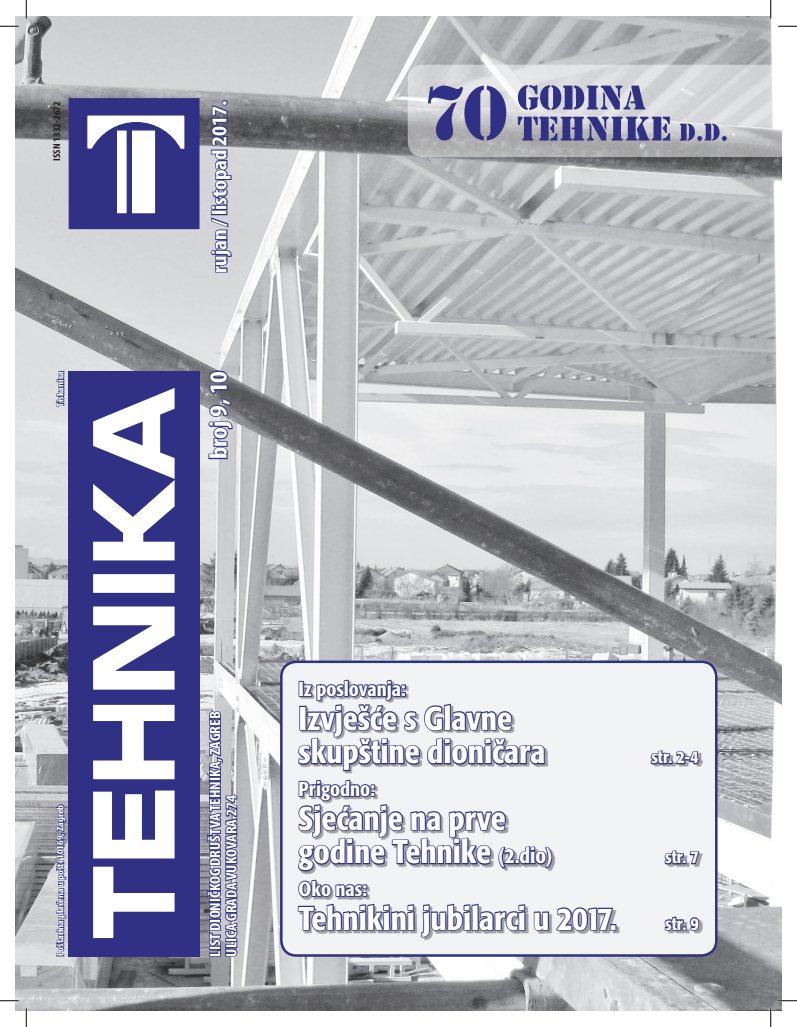
<style>
.page{position:relative;width:797px;height:1027px;background:#fff}
.page>*{position:absolute;margin:0;border:0;box-sizing:border-box;transform-origin:0 0}
.t1{font:700 32.5px/33.8px "Formata Condensed";color:#fff}
.t2{font:700 condensed 25px "Myriad Pro";color:#fff;scale:1.1 1}
.t3{font:700 condensed 21.25px "Myriad Pro";color:#fff;scale:1.1 1}
.t4{font:700 20px "Formata Condensed";color:#fff}
.t5{font:700 17.5px "Formata Condensed";color:#fff}
.t6{font:700 condensed 15px/16.2px "Myriad Pro";color:#fff;scale:1.1 1}
.t7{font:700 condensed 10px "Myriad Pro";color:#fff;scale:1.1 1}
.t8{font:700 condensed 10px "Myriad Pro";color:#231f20;scale:1.1 1}
.s1{font-size:21.25px}
</style>
<div class="page">
<img style="left:16px;top:17px;width:765px;height:993px">
<div style="left:281px;top:662px;width:435px;height:293px;background:#f2f3f4;border-radius:15px"></div>
<div style="left:280px;top:661px;width:437px;height:296px;border:2px solid #303084;border-radius:15px"></div>
<svg style="left:408px;top:65px;width:373px;height:92px;background:#cccdce"></svg>
<div style="left:69px;top:371px;width:131px;height:586px;background:#303084"></div>
<svg style="left:68px;top:98px;width:132px;height:132px"></svg>
<svg style="left:93px;top:388px;width:82px;height:550px;fill:#fdfdfe"></svg>
<svg style="left:210px;top:216px;width:23px;height:58px"></svg>
<div style="left:211px;top:210px;width:16px;height:5px;border:2px solid #303084"></div>
<svg style="left:210px;top:100px;width:22px;height:110px;background:#76769b"></svg>
<svg style="left:207px;top:370px;width:27px;height:90px;background:#81829f"></svg>
<svg style="left:55px;top:804px;width:12px;height:153px;background:#7a7aa5"></svg>
<svg style="left:206px;top:710px;width:33px;height:248px;background:#7777a2"></svg>
<svg style="left:55px;top:370px;width:10px;height:38px"></svg>
<svg style="left:298px;top:679px;width:248px;height:93px"></svg>
<svg style="left:650px;top:750px;width:51px;height:17px"></svg>
<svg style="left:298px;top:779px;width:255px;height:93px"></svg>
<svg style="left:664px;top:850px;width:36px;height:17px"></svg>
<svg style="left:297px;top:879px;width:317px;height:60px"></svg>
<div style="left:610px;top:924px;width:6px;height:7px;border:2px solid #303084"></div>
<svg style="left:664px;top:916px;width:36px;height:18px"></svg>
<svg style="left:428px;top:86px;width:78px;height:55px;background:#7c7ca7"></svg>
<svg style="left:518px;top:117px;width:208px;height:24px;background:#7f7fa8"></svg>
<svg style="left:518px;top:85px;width:127px;height:25px;background:#8181ae"></svg>
<svg style="left:0;top:25px;width:19px;height:2px"></svg>
<svg style="left:778px;top:25px;width:19px;height:2px"></svg>
<svg style="left:0;top:1000px;width:19px;height:1px"></svg>
<svg style="left:778px;top:1000px;width:19px;height:1px"></svg>
<svg style="left:25px;top:0;width:2px;height:19px"></svg>
<svg style="left:25px;top:1008px;width:2px;height:19px"></svg>
<svg style="left:770px;top:0;width:1px;height:19px"></svg>
<svg style="left:770px;top:1008px;width:1px;height:19px"></svg>
<p class="t8" style="left:50px;top:161px;width:55px;rotate:-90deg">ISSN 1332-2672</p>
<p class="t7" style="left:54px;top:407px;width:34px;rotate:-90deg">Tiskanica</p>
<p class="t7" style="left:54px;top:956px;width:139px;rotate:-90deg">Poštarina plaćena u pošti 10169, Zagreb</p>
<p class="t3" style="left:206px;top:273px;width:158px;rotate:-90deg">rujan / listopad 2017.</p>
<p class="t2" style="left:203px;top:459px;width:82px;rotate:-90deg">broj 9, 10</p>
<p class="t6" style="left:207px;top:957px;width:224px;rotate:-90deg">LIST DIONIČKOG DRUŠTVA TEHNIKA, ZAGREB<br>ULICA GRADA VUKOVARA 274</p>
<p class="t4" style="left:298px;top:677px;width:109px">Iz poslovanja:</p>
<p class="t1" style="left:298px;top:701px;width:248px">Izvješće s Glavne skupštine dioničara</p>
<p class="t4" style="left:298px;top:777px;width:78px">Prigodno:</p>
<p class="t1" style="left:298px;top:801px;width:255px">Sjećanje na prve godine Tehnike <span class="s1">(2.dio)</span></p>
<p class="t4" style="left:298px;top:877px;width:70px">Oko nas:</p>
<p class="t1" style="left:298px;top:901px;width:320px">Tehnikini jubilarci u 2017.</p>
<p class="t5" style="left:651px;top:747px;width:49px">str. 2-4</p>
<p class="t5" style="left:665px;top:847px;width:35px">str. 7</p>
<p class="t5" style="left:665px;top:913px;width:35px">str. 9</p>
</div>
